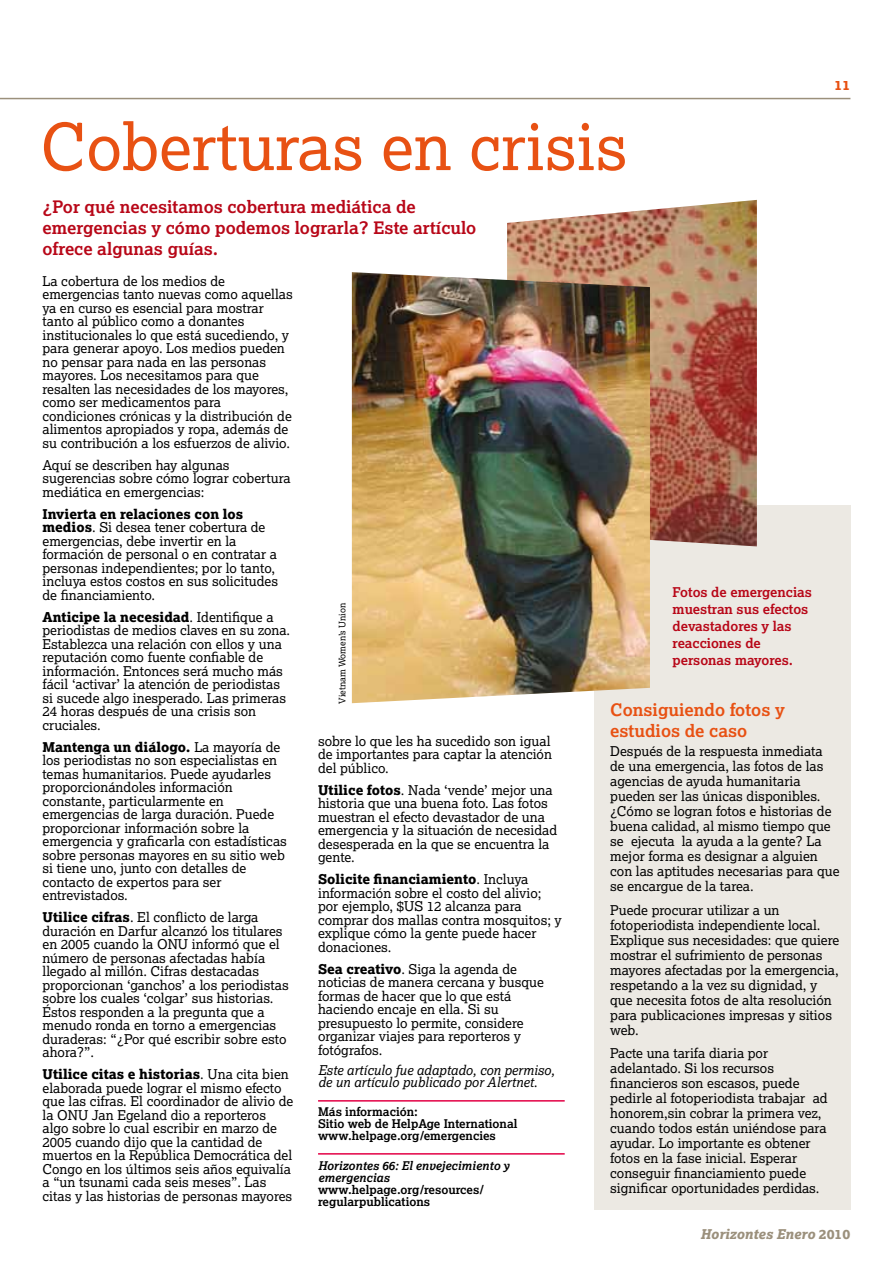
<style>
.page{position:relative;width:893px;height:1263px;background:#fff}
.page>*{position:absolute;margin:0;border:0;box-sizing:border-box;transform-origin:0 0}
.t1{font:64.5px "Lexia";color:#e85113}
.t2{font:700 17.25px/21px "Lexia";color:#b80718}
.t3{font:700 17.25px/21px "Lexia";color:#e85113}
.t4{font:13.5px/13.5px "Lexia";color:#000}
.t5{font:13.5px "Lexia X Bold";color:#000}
.t6{font:700 13.5px/16.8px "Lexia";color:#b80718}
.t7{font:italic 13.5px/12px "Lexia";color:#000}
.t8{font:italic 13.5px "Lexia X Bold";color:#9b907c}
.t9{font:13.5px "Lexia X Bold";color:#e85113}
.t10{font:700 12px/12px "Lexia";color:#000}
.t11{font:italic 700 12px/12px "Lexia";color:#000}
.t12{font:9px "Lexia";color:#000}
.s1{font-family:"Lexia X Bold"}
.s2{font-family:"Lexia"}
.s3{font-style:normal}
</style>
<div class="page">
<div style="left:594px;top:505px;width:256px;height:704px;background:#ece9e3"></div>
<hr style="left:0;top:98px;width:850px;height:1px;background:#9b907c">
<hr style="left:318px;top:1100px;width:247px;height:1px;background:#e30045">
<hr style="left:318px;top:1153px;width:247px;height:1px;background:#e30045">
<img style="left:507px;top:200px;width:250px;height:346px">
<img style="left:352px;top:272px;width:298px;height:431px">
<h1 class="t1" style="left:40px;top:106px;width:589px">Coberturas en crisis</h1>
<p class="t2" style="left:43px;top:196px;width:435px">¿Por qué necesitamos cobertura mediática de emergencias y cómo podemos lograrla? Este artículo ofrece algunas guías.</p>
<p class="t9" style="left:835px;top:76px;width:17px">11</p>
<p class="t4" style="left:43px;top:274px;width:252px">La cobertura de los medios de emergencias tanto nuevas como aquellas ya en curso es esencial para mostrar tanto al público como a donantes institucionales lo que está sucediendo, y para generar apoyo. Los medios pueden no pensar para nada en las personas mayores. Los necesitamos para que resalten las necesidades de los mayores, como ser medicamentos para condiciones crónicas y la distribución de alimentos apropiados y ropa, además de su contribución a los esfuerzos de alivio.</p>
<p class="t4" style="left:43px;top:458px;width:250px">Aquí se describen hay algunas sugerencias sobre cómo lograr cobertura mediática en emergencias:</p>
<p class="t5" style="left:43px;top:505px;width:202px">Invierta en relaciones con los</p>
<p class="t4" style="left:43px;top:520px;width:237px"><span class="s1">medios</span>. Si desea tener cobertura de emergencias, debe invertir en la formación de personal o en contratar a personas independientes; por lo tanto, incluya estos costos en sus solicitudes de financiamiento.</p>
<p class="t5" style="left:43px;top:608px;width:233px">Anticipe la necesidad<span class="s2">. Identifique a</span></p>
<p class="t4" style="left:43px;top:623px;width:249px">periodistas de medios claves en su zona.<br>Establezca una relación con ellos y una reputación como fuente confiable de información. Entonces será mucho más fácil ‘activar’ la atención de periodistas si sucede algo inesperado. Las primeras 24 horas después de una crisis son cruciales.</p>
<p class="t5" style="left:43px;top:738px;width:239px">Mantenga un diálogo. <span class="s2">La mayoría de</span></p>
<p class="t4" style="left:43px;top:753px;width:246px">los periodistas no son especialistas en temas humanitarios. Puede ayudarles proporcionándoles información constante, particularmente en emergencias de larga duración. Puede proporcionar información sobre la emergencia y graficarla con estadísticas sobre personas mayores en su sitio web si tiene uno, junto con detalles de contacto de expertos para ser entrevistados.</p>
<p class="t4" style="left:43px;top:910px;width:248px"><span class="s1">Utilice cifras</span>. El conflicto de larga duración en Darfur alcanzó los titulares en 2005 cuando la ONU informó que el número de personas afectadas había llegado al millón. Cifras destacadas proporcionan ‘ganchos’ a los periodistas sobre los cuales ‘colgar’ sus historias.<br>Éstos responden a la pregunta que a menudo ronda en torno a emergencias duraderas: “¿Por qué escribir sobre esto ahora?”.</p>
<p class="t5" style="left:43px;top:1065px;width:248px">Utilice citas e historias<span class="s2">. Una cita bien</span></p>
<p class="t4" style="left:43px;top:1081px;width:252px">elaborada puede lograr el mismo efecto que las cifras. El coordinador de alivio de la ONU Jan Egeland dio a reporteros algo sobre lo cual escribir en marzo de 2005 cuando dijo que la cantidad de muertos en la República Democrática del Congo en los últimos seis años equivalía a “un tsunami cada seis meses”. Las citas y las historias de personas mayores</p>
<p class="t12" style="left:337px;top:703px;width:102px;rotate:-90deg">Vietnam Women’s Union</p>
<p class="t4" style="left:318px;top:734px;width:235px;text-align:justify">sobre lo que les ha sucedido son igual de importantes para captar la atención del público.</p>
<p class="t4" style="left:318px;top:783px;width:241px"><span class="s1">Utilice fotos</span>. Nada ‘vende’ mejor una historia que una buena foto. Las fotos muestran el efecto devastador de una emergencia y la situación de necesidad desesperada en la que se encuentra la gente.</p>
<p class="t5" style="left:318px;top:871px;width:212px">Solicite financiamiento<span class="s2">. Incluya</span></p>
<p class="t4" style="left:318px;top:886px;width:245px">información sobre el costo del alivio; por ejemplo, $US 12 alcanza para comprar dos mallas contra mosquitos; y explique cómo la gente puede hacer donaciones.</p>
<p class="t4" style="left:318px;top:962px;width:227px"><span class="s1">Sea creativo</span>. Siga la agenda de noticias de manera cercana y busque formas de hacer que lo que está haciendo encaje en ella. Si su presupuesto lo permite, considere organizar viajes para reporteros y fotógrafos.</p>
<p class="t7" style="left:318px;top:1064px;width:238px">Este artículo fue adaptado, con permiso, de un artículo publicado por Alertnet.</p>
<p class="t10" style="left:318px;top:1106px;width:201px">Más información:<br>Sitio web de HelpAge International www.helpage.org/emergencies</p>
<p class="t11" style="left:318px;top:1159px;width:193px">Horizontes 66: El envejecimiento y emergencias</p>
<p class="t10" style="left:318px;top:1183px;width:167px">www.helpage.org/resources/ regularpublications</p>
<p class="t6" style="left:673px;top:583px;width:141px">Fotos de emergencias muestran sus efectos devastadores y las reacciones de personas mayores.</p>
<p class="t3" style="left:610px;top:699px;width:176px">Consiguiendo fotos y estudios de caso</p>
<p class="t4" style="left:610px;top:743px;width:231px;line-height:15px">Después de la respuesta inmediata de una emergencia, las fotos de las agencias de ayuda humanitaria pueden ser las únicas disponibles. ¿Cómo se logran fotos e historias de buena calidad, al mismo tiempo que se ejecuta la ayuda a la gente? La mejor forma es designar a alguien con las aptitudes necesarias para que se encargue de la tarea.</p>
<p class="t4" style="left:610px;top:902px;width:231px;line-height:15px">Puede procurar utilizar a un fotoperiodista independiente local.<br>Explique sus necesidades: que quiere mostrar el sufrimiento de personas mayores afectadas por la emergencia, respetando a la vez su dignidad, y que necesita fotos de alta resolución para publicaciones impresas y sitios web.</p>
<p class="t4" style="left:610px;top:1045px;width:219px;line-height:15px">Pacte una tarifa diaria por adelantado. Si los recursos financieros son escasos, puede pedirle al fotoperiodista trabajar ad honorem,sin cobrar la primera vez, cuando todos están uniéndose para ayudar. Lo importante es obtener fotos en la fase inicial. Esperar conseguir financiamiento puede significar oportunidades perdidas.</p>
<p class="t8" style="left:701px;top:1225px;width:151px">Horizontes Enero <span class="s3">2010</span></p>
</div>
